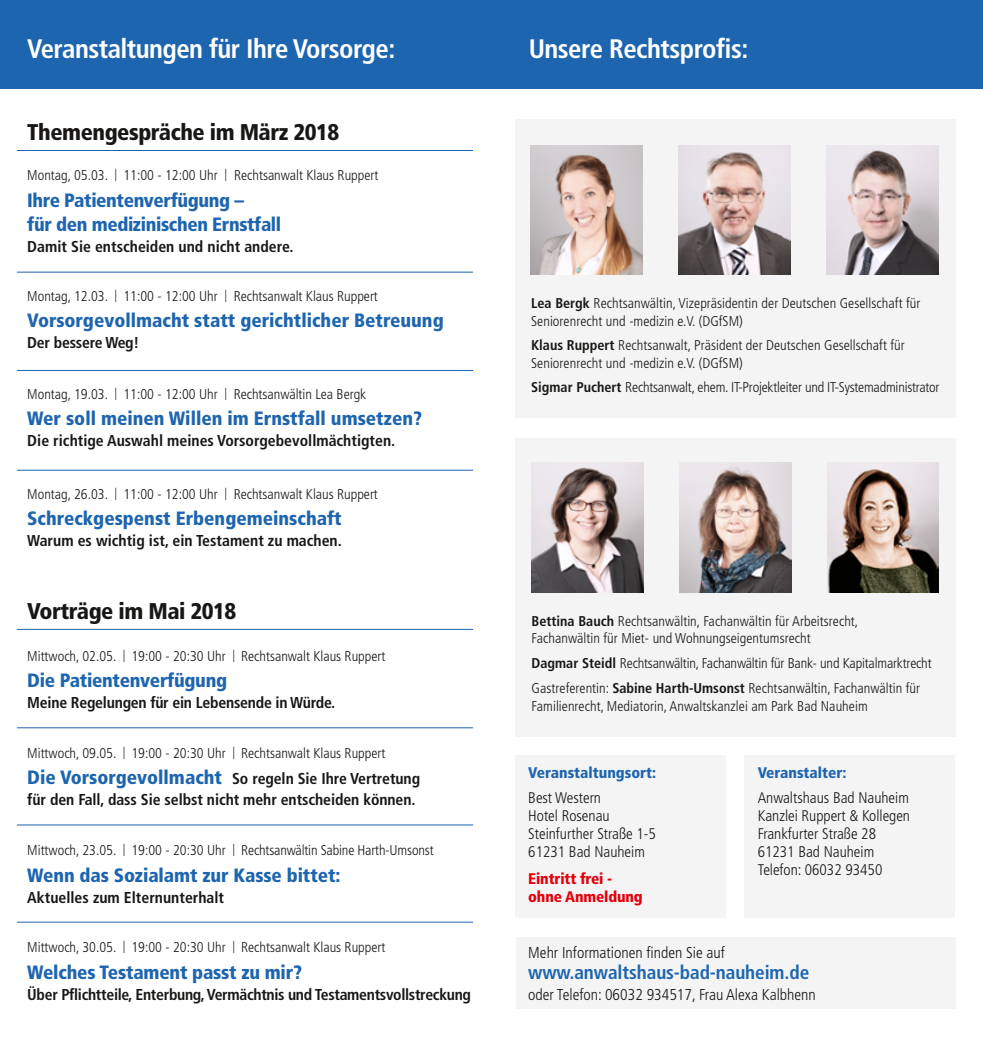
<style>
.page{position:relative;width:983px;height:1042px;background:#fff}
.page>*{position:absolute;margin:0;border:0;box-sizing:border-box;transform-origin:0 0}
.t1{font:700 condensed 26.78px "Frutiger LT Std";letter-spacing:-.02em;color:#fff}
.t2{font:900 condensed 22.75px "Frutiger LT Std";letter-spacing:-.02em;color:#181716}
.t3{font:900 condensed 19.25px/24.5px "Frutiger LT Std";letter-spacing:-.005em;color:#1e65af}
.t4{font:700 condensed 19.25px "Frutiger LT Std";letter-spacing:-.005em;color:#1e65af}
.t5{font:700 condensed 15.75px/21px "Frutiger LT Std";letter-spacing:-.005em;color:#181716}
.t6{font:300 condensed 15.75px "Frutiger LT Std";color:#181716}
.t7{font:300 condensed 15.4px/18.2px "Frutiger LT Std";color:#181716}
.t8{font:900 condensed 15.4px "Frutiger LT Std";color:#1e65af}
.t9{font:900 condensed 15.4px/17.8px "Frutiger LT Std";letter-spacing:-.01em;color:#e3000b}
.t10{font:300 condensed 14.17px/17.3px "Frutiger LT Std";color:#181716}
.s1{font-size:12.25px}
.s2{font-weight:900;font-size:19.25px;color:#1e65af}
.s3{font-weight:700}
</style>
<div class="page">
<div style="left:0;top:0;width:982px;height:88px;background:#1e65af"></div>
<hr style="left:17px;top:272px;width:456px;height:1px;background:#1e65af">
<hr style="left:17px;top:370px;width:456px;height:1px;background:#1e65af">
<hr style="left:17px;top:470px;width:456px;height:1px;background:#1e65af">
<hr style="left:17px;top:727px;width:456px;height:1px;background:#1e65af">
<hr style="left:17px;top:824px;width:456px;height:1px;background:#1e65af">
<hr style="left:17px;top:922px;width:456px;height:1px;background:#1e65af">
<div style="left:516px;top:937px;width:439px;height:72px;background:#f4f4f4"></div>
<div style="left:514px;top:755px;width:211px;height:163px;background:#f4f4f4"></div>
<div style="left:743px;top:755px;width:211px;height:163px;background:#f4f4f4"></div>
<div style="left:515px;top:119px;width:440px;height:299px;background:#f4f4f4"></div>
<img style="left:531px;top:145px;width:111px;height:130px">
<img style="left:826px;top:145px;width:112px;height:130px">
<img style="left:678px;top:145px;width:112px;height:130px">
<div style="left:515px;top:438px;width:440px;height:298px;background:#f4f4f4"></div>
<img style="left:531px;top:463px;width:112px;height:129px">
<img style="left:679px;top:463px;width:112px;height:129px">
<img style="left:827px;top:463px;width:111px;height:129px">
<hr style="left:17px;top:150px;width:456px;height:1px;background:#1e65af">
<hr style="left:17px;top:629px;width:456px;height:1px;background:#1e65af">
<h1 class="t1" style="left:27px;top:33px;width:369px">Veranstaltungen für Ihre Vorsorge:</h1>
<h1 class="t1" style="left:528px;top:33px;width:221px">Unsere Rechtsprofis:</h1>
<h2 class="t2" style="left:27px;top:119px;width:313px">Themengespräche im März 2018</h2>
<p class="t10" style="left:27px;top:167px;width:352px">Montag, 05.03. <span class="s1">|</span> 11:00 - 12:00 Uhr <span class="s1">|</span> Rechtsanwalt Klaus Ruppert</p>
<h3 class="t3" style="left:27px;top:188px;width:255px">Ihre Patientenverfügung –<br>für den medizinischen Ernstfall</h3>
<p class="t5" style="left:27px;top:236px;width:268px">Damit Sie entscheiden und nicht andere.</p>
<p class="t10" style="left:27px;top:287px;width:352px">Montag, 12.03. <span class="s1">|</span> 11:00 - 12:00 Uhr <span class="s1">|</span> Rechtsanwalt Klaus Ruppert</p>
<h3 class="t3" style="left:27px;top:308px;width:418px">Vorsorgevollmacht statt gerichtlicher Betreuung</h3>
<p class="t5" style="left:27px;top:332px;width:113px">Der bessere Weg!</p>
<p class="t10" style="left:27px;top:386px;width:340px">Montag, 19.03. <span class="s1">|</span> 11:00 - 12:00 Uhr <span class="s1">|</span> Rechtsanwältin Lea Bergk</p>
<h3 class="t3" style="left:27px;top:406px;width:396px">Wer soll meinen Willen im Ernstfall umsetzen?</h3>
<p class="t5" style="left:27px;top:430px;width:369px">Die richtige Auswahl meines Vorsorgebevollmächtigten.</p>
<p class="t10" style="left:27px;top:485px;width:352px">Montag, 26.03. <span class="s1">|</span> 11:00 - 12:00 Uhr <span class="s1">|</span> Rechtsanwalt Klaus Ruppert</p>
<h3 class="t3" style="left:27px;top:506px;width:316px">Schreckgespenst Erbengemeinschaft</h3>
<p class="t5" style="left:27px;top:530px;width:316px">Warum es wichtig ist, ein Testament zu machen.</p>
<h2 class="t2" style="left:27px;top:597px;width:210px">Vorträge im Mai 2018</h2>
<p class="t10" style="left:27px;top:647px;width:359px">Mittwoch, 02.05. <span class="s1">|</span> 19:00 - 20:30 Uhr <span class="s1">|</span> Rechtsanwalt Klaus Ruppert</p>
<h3 class="t3" style="left:27px;top:668px;width:201px">Die Patientenverfügung</h3>
<p class="t5" style="left:27px;top:692px;width:309px">Meine Regelungen für ein Lebensende in Würde.</p>
<p class="t10" style="left:27px;top:745px;width:359px">Mittwoch, 09.05. <span class="s1">|</span> 19:00 - 20:30 Uhr <span class="s1">|</span> Rechtsanwalt Klaus Ruppert</p>
<p class="t5" style="left:27px;top:768px;width:394px"><span class="s2">Die Vorsorgevollmacht</span> So regeln Sie Ihre Vertretung für den Fall, dass Sie selbst nicht mehr entscheiden können.</p>
<p class="t10" style="left:27px;top:842px;width:408px">Mittwoch, 23.05. <span class="s1">|</span> 19:00 - 20:30 Uhr <span class="s1">|</span> Rechtsanwältin Sabine Harth-Umsonst</p>
<h3 class="t3" style="left:27px;top:862px;width:314px">Wenn das Sozialamt zur Kasse bittet:</h3>
<p class="t5" style="left:27px;top:886px;width:198px">Aktuelles zum Elternunterhalt</p>
<p class="t10" style="left:27px;top:939px;width:359px">Mittwoch, 30.05. <span class="s1">|</span> 19:00 - 20:30 Uhr <span class="s1">|</span> Rechtsanwalt Klaus Ruppert</p>
<h3 class="t3" style="left:27px;top:959px;width:276px">Welches Testament passt zu mir?</h3>
<p class="t5" style="left:27px;top:984px;width:445px">Über Pflichtteile, Enterbung, Vermächtnis und Testamentsvollstreckung</p>
<p class="t10" style="left:531px;top:295px;width:391px"><span class="s3">Lea Bergk</span> Rechtsanwältin, Vizepräsidentin der Deutschen Gesellschaft für<br>Seniorenrecht und -medizin e.V. (DGfSM)</p>
<p class="t10" style="left:531px;top:337px;width:375px"><span class="s3">Klaus Ruppert</span> Rechtsanwalt, Präsident der Deutschen Gesellschaft für<br>Seniorenrecht und -medizin e.V. (DGfSM)</p>
<p class="t10" style="left:531px;top:378px;width:410px"><span class="s3">Sigmar Puchert</span> Rechtsanwalt, ehem. IT-Projektleiter und IT-Systemadministrator</p>
<p class="t10" style="left:531px;top:612px;width:328px"><span class="s3">Bettina Bauch</span> Rechtsanwältin, Fachanwältin für Arbeitsrecht,<br>Fachanwältin für Miet- und Wohnungseigentumsrecht</p>
<p class="t10" style="left:531px;top:650px;width:401px;line-height:25.6px"><span class="s3">Dagmar Steidl</span> Rechtsanwältin, Fachanwältin für Bank- und Kapitalmarktrecht<br>Gastreferentin: <span class="s3">Sabine Harth-Umsonst</span> Rechtsanwältin, Fachanwältin für</p>
<p class="t10" style="left:531px;top:698px;width:337px">Familienrecht, Mediatorin, Anwaltskanzlei am Park Bad Nauheim</p>
<p class="t8" style="left:528px;top:763px;width:129px">Veranstaltungsort:</p>
<p class="t7" style="left:528px;top:788px;width:129px">Best Western<br>Hotel Rosenau<br>Steinfurther Straße 1-5<br>61231 Bad Nauheim</p>
<p class="t9" style="left:528px;top:870px;width:116px">Eintritt frei - ohne Anmeldung</p>
<p class="t8" style="left:757px;top:763px;width:90px">Veranstalter:</p>
<p class="t7" style="left:757px;top:788px;width:154px">Anwaltshaus Bad Nauheim<br>Kanzlei Ruppert &amp; Kollegen<br>Frankfurter Straße 28<br>61231 Bad Nauheim<br>Telefon: 06032 93450</p>
<p class="t6" style="left:528px;top:943px;width:198px">Mehr Informationen finden Sie auf</p>
<h3 class="t4" style="left:528px;top:960px;width:282px">www.anwaltshaus-bad-nauheim.de</h3>
<p class="t6" style="left:528px;top:985px;width:289px">oder Telefon: 06032 934517, Frau Alexa Kalbhenn</p>
</div>
